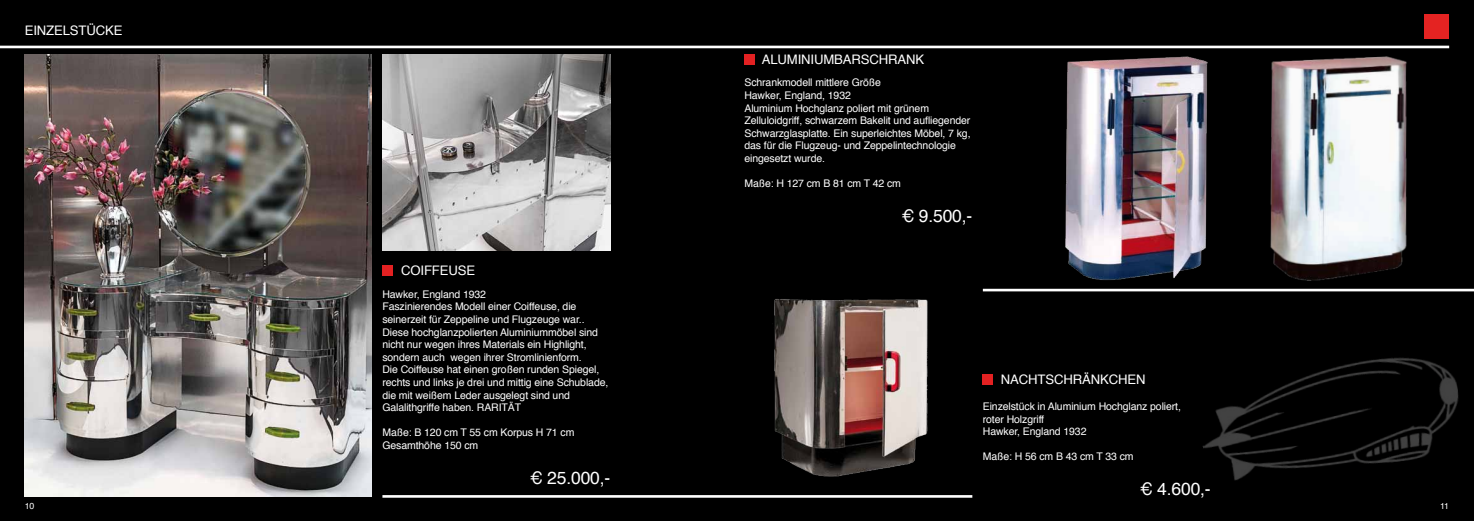
<style>
.page{position:relative;width:1474px;height:521px;background:#fff}
.page>*{position:absolute;margin:0;border:0;box-sizing:border-box;transform-origin:0 0}
.t1{font:17.5px "Helvetica";letter-spacing:-.01em;color:#fff}
.t2{font:13.12px "Helvetica";letter-spacing:-.01em;color:#fff}
.t3{font:10.5px/12.6px "Helvetica";letter-spacing:-.01em;color:#fff}
.t4{font:8.75px "Helvetica";color:#fff}
</style>
<div class="page">
<div style="left:0;top:0;width:1473px;height:521px;background:#000"></div>
<img style="left:1202px;top:357px;width:257px;height:124px">
<hr style="left:0;top:46px;width:1449px;height:2px;background:#fff">
<hr style="left:382px;top:495px;width:590px;height:3px;background:#fff">
<hr style="left:982px;top:289px;width:491px;height:2px;background:#fff">
<div style="left:1424px;top:14px;width:25px;height:24px;background:#e42322"></div>
<img style="left:25px;top:55px;width:347px;height:441px">
<img style="left:382px;top:55px;width:228px;height:195px">
<img style="left:1038px;top:56px;width:207px;height:236px">
<img style="left:1246px;top:56px;width:184px;height:236px">
<img style="left:774px;top:299px;width:154px;height:178px">
<div style="left:744px;top:55px;width:10px;height:10px;background:#e32122"></div>
<div style="left:382px;top:265px;width:10px;height:10px;background:#e32122"></div>
<div style="left:982px;top:375px;width:11px;height:10px;background:#e32122"></div>
<p class="t2" style="left:25px;top:20px;width:99px">einzelstücke</p>
<p class="t2" style="left:401px;top:260px;width:76px">Coiffeuse</p>
<p class="t3" style="left:382px;top:288px;width:227px">Hawker, England 1932<br>Faszinierendes Modell einer Coiffeuse, die seinerzeit für Zeppeline und Flugzeuge war..<br>Diese hochglanzpolierten Aluminiummöbel sind nicht nur wegen ihres Materials ein Highlight, sondern auch wegen ihrer Stromlinienform.<br>Die Coiffeuse hat einen großen runden Spiegel, rechts und links je drei und mittig eine Schublade, die mit weißem Leder ausgelegt sind und Galalithgriffe haben. RARITÄT</p>
<p class="t3" style="left:382px;top:427px;width:193px">Maße: B 120 cm T 55 cm Korpus H 71 cm<br>Gesamthöhe 150 cm</p>
<h1 class="t1" style="left:530px;top:464px;width:82px">€ 25.000,-</h1>
<p class="t2" style="left:761px;top:50px;width:163px">Aluminiumbarschrank</p>
<p class="t3" style="left:744px;top:77px;width:228px">Schrankmodell mittlere Größe<br>Hawker, England, 1932<br>Aluminium Hochglanz poliert mit grünem Zelluloidgriff, schwarzem Bakelit und aufliegender Schwarzglasplatte. Ein superleichtes Möbel, 7 kg, das für die Flugzeug- und Zeppelintechnologie eingesetzt wurde.</p>
<p class="t3" style="left:744px;top:177px;width:158px">Maße: H 127 cm B 81 cm T 42 cm</p>
<h1 class="t1" style="left:901px;top:202px;width:72px">€ 9.500,-</h1>
<p class="t2" style="left:1000px;top:370px;width:146px">Nachtschränkchen</p>
<p class="t3" style="left:982px;top:400px;width:200px">Einzelstück in Aluminium Hochglanz poliert, roter Holzgriff<br>Hawker, England 1932</p>
<p class="t3" style="left:982px;top:451px;width:152px">Maße: H 56 cm B 43 cm T 33 cm</p>
<h1 class="t1" style="left:1139px;top:476px;width:72px">€ 4.600,-</h1>
<p class="t4" style="left:25px;top:499px;width:11px">10</p>
<p class="t4" style="left:1440px;top:499px;width:10px">11</p>
</div>
